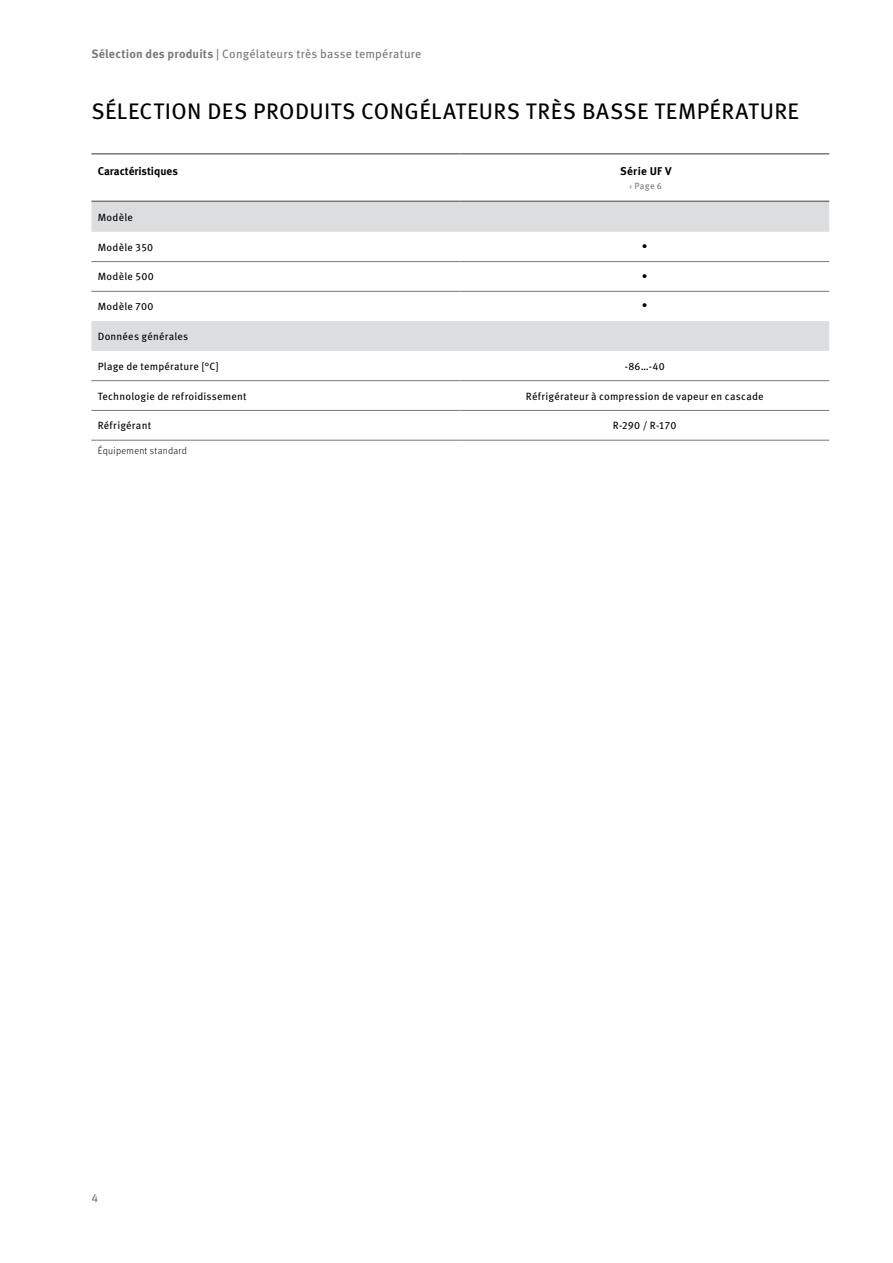
<style>
.page{position:relative;width:893px;height:1263px;background:#fff}
.page>*{position:absolute;margin:0;border:0;box-sizing:border-box;transform-origin:0 0}
.t1{font:22.5px "Meta Pro";letter-spacing:.02em;color:#000}
.t2{font:12px "Meta Pro";letter-spacing:.02em;color:#77787b}
.t3{font:700 11.25px "Meta Pro";color:#000}
.t4{font:10.5px "Meta Pro";letter-spacing:.02em;color:#000}
.t5{font:300 9.75px "Meta Pro";letter-spacing:.025em;color:#000}
.t6{font:9px "Meta Pro";color:#77787b}
.t7{font:5.25px "Meta Pro";color:#000}
.s1{font-weight:700}
</style>
<div class="page">
<svg style="left:91px;top:202px;width:738px;height:149px"></svg>
<hr style="left:91px;top:153px;width:369px;height:2px;background:#77787b">
<hr style="left:91px;top:201px;width:369px;height:1px;background:#77787b">
<hr style="left:460px;top:153px;width:369px;height:2px;background:#77787b">
<hr style="left:460px;top:201px;width:369px;height:1px;background:#77787b">
<hr style="left:91px;top:261px;width:369px;height:1px;background:#77787b">
<hr style="left:460px;top:261px;width:369px;height:1px;background:#77787b">
<hr style="left:91px;top:291px;width:369px;height:1px;background:#77787b">
<hr style="left:460px;top:291px;width:369px;height:1px;background:#77787b">
<hr style="left:91px;top:380px;width:369px;height:1px;background:#77787b">
<hr style="left:460px;top:380px;width:369px;height:1px;background:#77787b">
<hr style="left:91px;top:410px;width:369px;height:1px;background:#77787b">
<hr style="left:460px;top:410px;width:369px;height:1px;background:#77787b">
<hr style="left:91px;top:440px;width:369px;height:1px;background:#77787b">
<hr style="left:460px;top:440px;width:369px;height:1px;background:#77787b">
<p class="t2" style="left:91px;top:44px;width:331px"><span class="s1">Sélection des produits</span> | Congélateurs très basse température</p>
<h1 class="t1" style="left:92px;top:94px;width:709px">SÉLECTION DES PRODUITS CONGÉLATEURS TRÈS BASSE TEMPÉRATURE</h1>
<p class="t3" style="left:98px;top:162px;width:82px">Caractéristiques</p>
<p class="t3" style="left:620px;top:162px;width:53px">Série UF V</p>
<p class="t6" style="left:629px;top:178px;width:34px">› Page 6</p>
<p class="t4" style="left:98px;top:209px;width:37px">Modèle</p>
<p class="t4" style="left:98px;top:239px;width:57px">Modèle 350</p>
<p class="t7" style="left:643px;top:242px;width:6px">●</p>
<p class="t4" style="left:98px;top:269px;width:57px">Modèle 500</p>
<p class="t7" style="left:643px;top:272px;width:6px">●</p>
<p class="t4" style="left:98px;top:298px;width:57px">Modèle 700</p>
<p class="t7" style="left:643px;top:302px;width:6px">●</p>
<p class="t4" style="left:98px;top:328px;width:92px">Données générales</p>
<p class="t4" style="left:98px;top:358px;width:123px">Plage de température [°C]</p>
<p class="t4" style="left:625px;top:358px;width:42px">-86…-40</p>
<p class="t4" style="left:98px;top:388px;width:150px">Technologie de refroidissement</p>
<p class="t4" style="left:526px;top:388px;width:239px">Réfrigérateur à compression de vapeur en cascade</p>
<p class="t4" style="left:98px;top:418px;width:55px">Réfrigérant</p>
<p class="t4" style="left:613px;top:418px;width:65px">R-290 / R-170</p>
<p class="t5" style="left:98px;top:443px;width:91px">Équipement standard</p>
<p class="t2" style="left:91px;top:1188px;width:8px">4</p>
</div>
